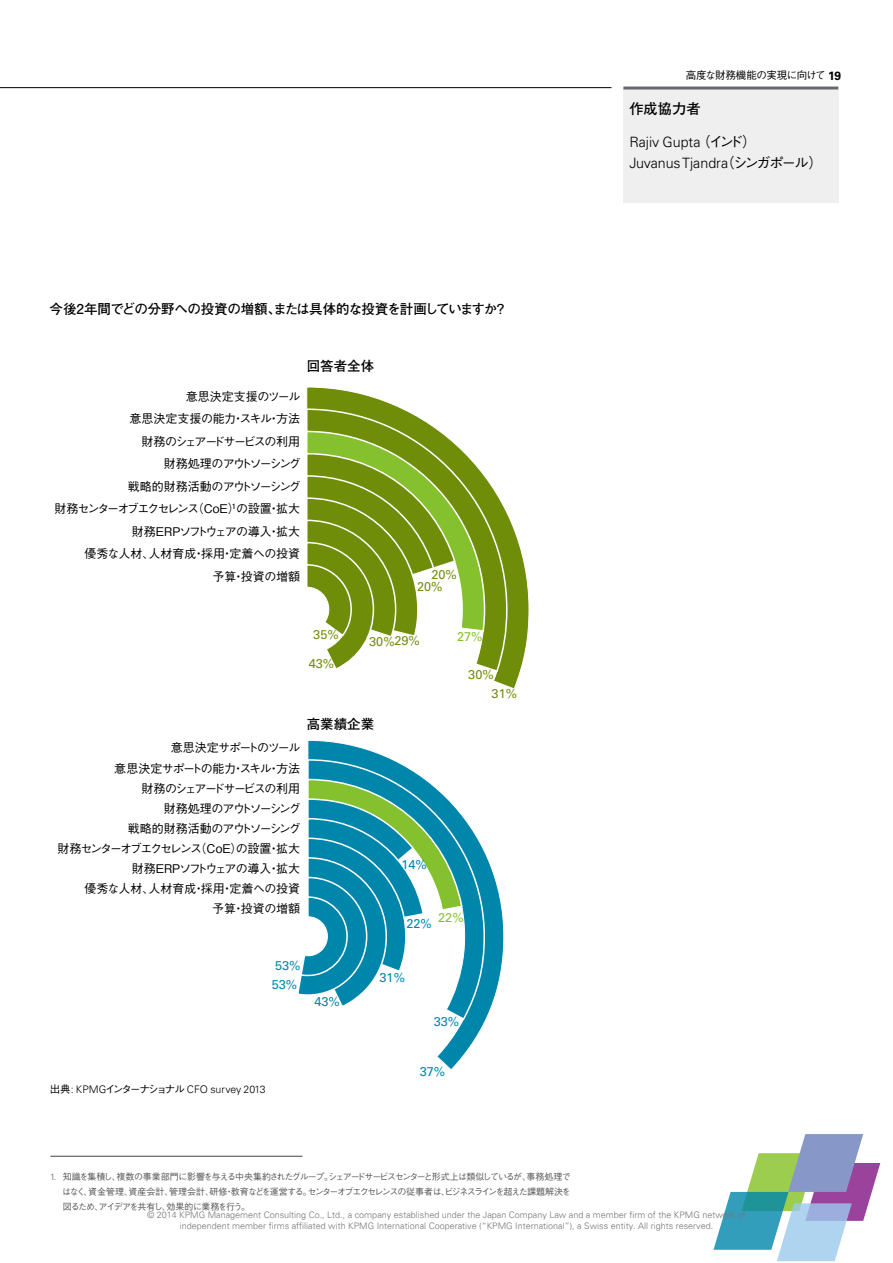
<style>
.page{position:relative;width:893px;height:1263px;background:#fff}
.page>*{position:absolute;margin:0;border:0;box-sizing:border-box;transform-origin:0 0}
.t1{font:300 14.25px/21px "Univers LT Std";color:#000}
.t2{font:700 14.25px "Futo Go B101 Pro";color:#000}
.t3{font:13.5px "Futo Go B101 Pro Bold 90 msp RKSJ H";letter-spacing:-.04em;color:#000}
.t4{font:13.5px "Futo Go B101 Pro Bold 90 msp RKSJ H";letter-spacing:-.02em;color:#000}
.t5{font:12.75px "Univers 55 Roman";color:#708d09}
.t6{font:12.75px "Univers 55 Roman";color:#0086ab}
.t7{font:12.75px "Univers 55 Roman";color:#85c12f}
.t8{font:12px/20.1px "Gothic BBB Pro Medium 90 msp RKSJ H";letter-spacing:-.075em;color:#000;text-align:right}
.t9{font:12px/22.5px "Gothic BBB Pro Medium 90 msp RKSJ H";letter-spacing:-.03em;color:#000;text-align:right}
.t10{font:300 10.5px "Univers 45";color:#000}
.t11{font:500 10.5px "Gothic BBB Pro";letter-spacing:-.04em;color:#000}
.t12{font:300 9px/10.8px "Univers 45";color:#737578;text-align:center}
.t13{font:500 9px/15px "Gothic BBB Pro";letter-spacing:-.115em;color:#595757;text-align:justify}
.s1{font-family:"Univers LT Std";font-weight:700;font-size:12px}
.s2{font-family:"Gothic BBB Pro";font-weight:500}
.s3{font-family:"Univers LT Std"}
.s4{font-family:"Univers 45";font-weight:300}
</style>
<div class="page">
<svg style="left:713px;top:1134px;width:167px;height:127px"></svg>
<div style="left:623px;top:89px;width:215px;height:113px;background:#efefef"></div>
<svg style="left:306px;top:387px;width:223px;height:302px"></svg>
<svg style="left:306px;top:408px;width:202px;height:265px"></svg>
<svg style="left:306px;top:430px;width:180px;height:259px"></svg>
<svg style="left:307px;top:740px;width:197px;height:293px"></svg>
<svg style="left:307px;top:758px;width:179px;height:263px"></svg>
<svg style="left:462px;top:779px;width:16px;height:278px"></svg>
<svg style="left:437px;top:1048px;width:25px;height:21px"></svg>
<svg style="left:298px;top:778px;width:165px;height:270px"></svg>
<hr style="left:50px;top:1156px;width:252px;height:1px;background:#595757">
<hr style="left:623px;top:87px;width:215px;height:3px;background:#68696e">
<hr style="left:0;top:87px;width:611px;height:1px;background:#000">
<p class="t11" style="left:686px;top:67px;width:157px">高度な財務機能の実現に向けて <span class="s1">19</span></p>
<h2 class="t3" style="left:50px;top:298px;width:459px">今後2年間でどの分野への投資の増額、または具体的な投資を計画していますか？</h2>
<h2 class="t4" style="left:307px;top:355px;width:69px">回答者全体</h2>
<h3 class="t9" style="left:54px;top:383px;width:248px">意思決定支援のツール<br>意思決定支援の能力・スキル・方法<br>財務のシェアードサービスの利用<br>財務処理のアウトソーシング<br>戦略的財務活動のアウトソーシング<br>財務センターオブエクセレンス（CoE）<sup>1</sup> の設置・拡大財務ERPソフトウェアの導入・拡大<br>優秀な人材、人材育成・採用・定着への投資<br>予算・投資の増額</h3>
<h3 class="t5" style="left:431px;top:567px;width:27px">20%</h3>
<h3 class="t5" style="left:417px;top:579px;width:27px">20%</h3>
<h3 class="t5" style="left:313px;top:627px;width:27px">35%</h3>
<h3 class="t5" style="left:309px;top:656px;width:27px">43%</h3>
<h3 class="t5" style="left:369px;top:634px;width:52px">30%29%</h3>
<h3 class="t7" style="left:457px;top:628px;width:27px">27%</h3>
<h3 class="t5" style="left:468px;top:667px;width:27px">30%</h3>
<h3 class="t5" style="left:492px;top:686px;width:27px">31%</h3>
<h2 class="t4" style="left:307px;top:713px;width:69px">高業績企業</h2>
<h3 class="t8" style="left:57px;top:736px;width:245px">意思決定サポートのツール<br>意思決定サポートの能力・スキル・方法<br>財務のシェアードサービスの利用<br>財務処理のアウトソーシング<br>戦略的財務活動のアウトソーシング<br>財務センターオブエクセレンス（CoE）の設置・拡大財務ERPソフトウェアの導入・拡大<br>優秀な人材、人材育成・採用・定着への投資<br>予算・投資の増額</h3>
<h3 class="t6" style="left:275px;top:957px;width:27px">53%</h3>
<h3 class="t6" style="left:401px;top:857px;width:27px">14%</h3>
<h3 class="t7" style="left:438px;top:909px;width:27px">22%</h3>
<h3 class="t6" style="left:406px;top:915px;width:27px">22%</h3>
<h3 class="t6" style="left:272px;top:977px;width:27px">53%</h3>
<h3 class="t6" style="left:314px;top:993px;width:27px">43%</h3>
<p class="t10" style="left:50px;top:1082px;width:217px"><span class="s2">出典</span><span class="s3">:</span> KPMG<span class="s2">インターナショナル</span> CFO survey 2013</p>
<h3 class="t6" style="left:379px;top:970px;width:27px">31%</h3>
<h3 class="t6" style="left:434px;top:1014px;width:27px">33%</h3>
<h3 class="t6" style="left:420px;top:1064px;width:27px">37%</h3>
<h1 class="t2" style="left:629px;top:98px;width:73px">作成協力者</h1>
<h1 class="t1" style="left:629px;top:132px;width:195px">Rajiv Gupta <span class="s2">（インド）<br></span>Juvanus Tjandra<span class="s2">（シンガポール）</span></h1>
<p class="t13" style="left:62px;top:1167px;width:510px;text-indent:-12px"><span class="s4">1.</span> 知識を集積し、複数の事業部門に影響を与える中央集約されたグループ。シェアードサービスセンターと形式上は類似しているが、事務処理ではなく、資金管理、資産会計、管理会計、研修・教育などを運営する。センターオブエクセレンスの従事者は、ビジネスラインを超えた課題解決を図るため、アイデアを共有し、効果的に業務を行う。</p>
<p class="t12" style="left:147px;top:1209px;width:600px">© 2014 KPMG Management Consulting Co., Ltd., a company established under the Japan Company Law and a member firm of the KPMG network of independent member firms affiliated with KPMG International Cooperative (“KPMG International”), a Swiss entity. All rights reserved.</p>
</div>
